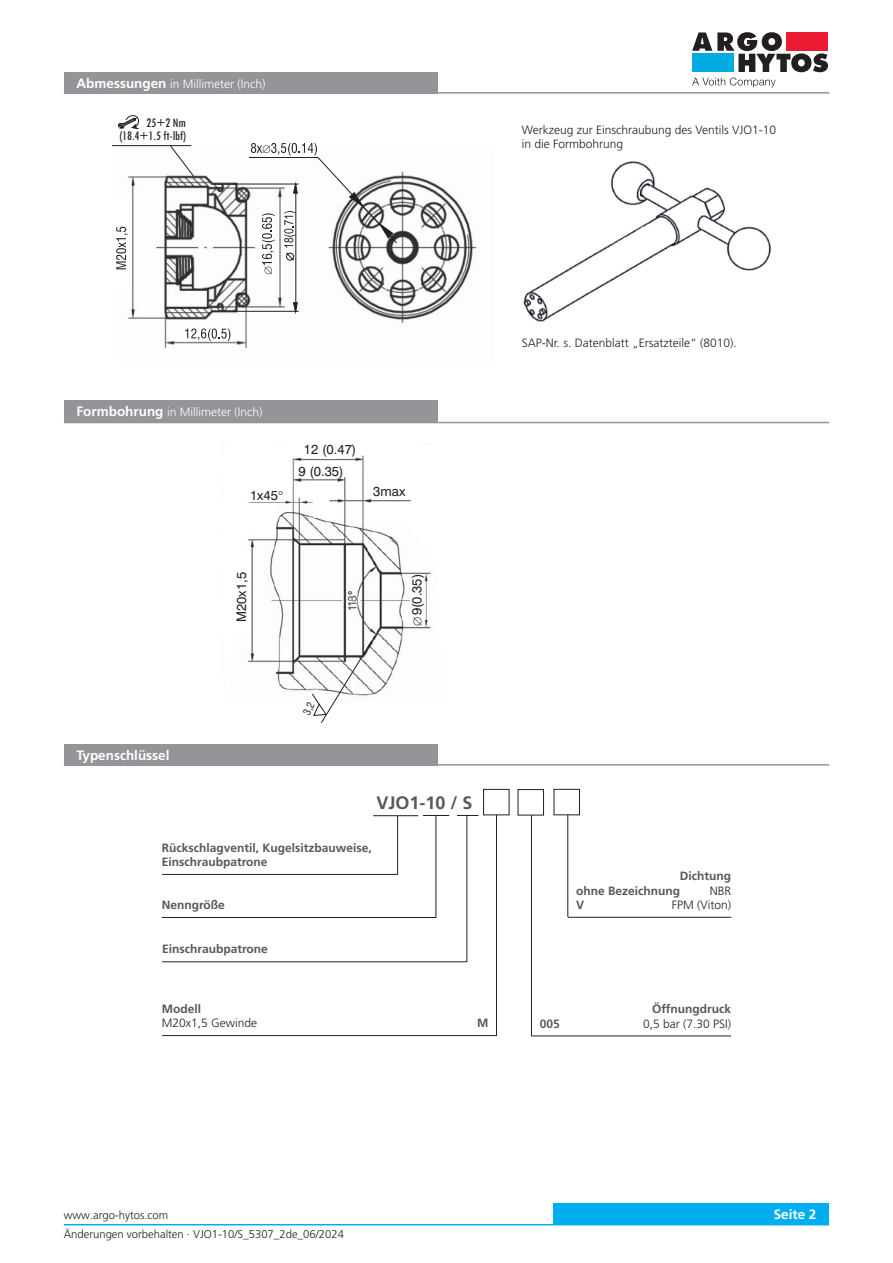
<style>
.page{position:relative;width:893px;height:1263px;background:#fff}
.page>*{position:absolute;margin:0;border:0;box-sizing:border-box;transform-origin:0 0}
._05_Subline_Copytext{font:700 18px "Frutiger LT Pro";color:#57585a}
.kóty_popis_7{font:condensed 13.5px "Tw Cen";color:#231f20}
._03_Headline_white{font:700 13.5px "Frutiger LT Pro";color:#fff}
.t1{font:13.2px/21.5px "Swiss 721 BTCE";color:#231f20}
._05_Subline_Copytext-2{font:700 12px/14.4px "Frutiger LT Pro";color:#57585a}
._06_Text{font:300 12px "Frutiger LT Pro";color:#231f20}
._03_Headline_white-2{font:300 12px "Frutiger LT Pro";color:#fff}
._06_Text_R{font:300 12px "Frutiger LT Pro";color:#231f20}
.t2{font:300 11.25px "Frutiger LT Pro";color:#231f20}
.s1{font-weight:700;font-size:13.5px}
</style>
<div class="page">
<svg style="left:692px;top:32px;width:136px;height:40px"></svg>
<div style="left:786px;top:32px;width:42px;height:19px;background:#ed1a33"></div>
<div style="left:692px;top:54px;width:42px;height:18px;background:#00abe1"></div>
<svg style="left:692px;top:78px;width:84px;height:9px"></svg>
<img style="left:248px;top:455px;width:183px;height:240px">
<div style="left:483px;top:789px;width:26px;height:26px;border:1px solid #231f20"></div>
<hr style="left:373px;top:815px;width:45px;height:1px;background:#231f20">
<hr style="left:397px;top:816px;width:1px;height:59px;background:#231f20">
<hr style="left:496px;top:815px;width:1px;height:221px;background:#231f20">
<hr style="left:568px;top:917px;width:163px;height:1px;background:#231f20">
<hr style="left:162px;top:874px;width:236px;height:1px;background:#231f20">
<hr style="left:162px;top:917px;width:274px;height:1px;background:#231f20">
<svg style="left:423px;top:815px;width:26px;height:1px"></svg>
<svg style="left:457px;top:815px;width:21px;height:1px"></svg>
<hr style="left:436px;top:815px;width:1px;height:103px;background:#231f20">
<hr style="left:467px;top:815px;width:1px;height:147px;background:#231f20">
<hr style="left:162px;top:961px;width:305px;height:1px;background:#231f20">
<hr style="left:531px;top:815px;width:1px;height:221px;background:#231f20">
<div style="left:518px;top:789px;width:26px;height:26px;border:1px solid #231f20"></div>
<hr style="left:567px;top:815px;width:1px;height:102px;background:#231f20">
<hr style="left:162px;top:1035px;width:335px;height:1px;background:#231f20">
<div style="left:554px;top:789px;width:26px;height:26px;border:1px solid #231f20"></div>
<hr style="left:531px;top:1036px;width:200px;height:1px;background:#231f20">
<img style="left:117px;top:146px;width:360px;height:203px">
<div style="left:103px;top:200px;width:28px;height:88px;background:#fff"></div>
<svg style="left:116px;top:227px;width:12px;height:42px"></svg>
<div style="left:185px;top:323px;width:40px;height:17px;background:#fff"></div>
<svg style="left:185px;top:328px;width:45px;height:13px"></svg>
<div style="left:258px;top:222px;width:21px;height:60px;background:#fff"></div>
<hr style="left:232px;top:184px;width:67px;height:1px;background:#231f20">
<hr style="left:232px;top:311px;width:67px;height:1px;background:#231f20">
<hr style="left:296px;top:184px;width:1px;height:127px;background:#231f20">
<svg style="left:293px;top:302px;width:5px;height:10px"></svg>
<svg style="left:249px;top:143px;width:148px;height:131px"></svg>
<svg style="left:118px;top:115px;width:22px;height:14px"></svg>
<svg style="left:169px;top:145px;width:25px;height:32px"></svg>
<hr style="left:112px;top:145px;width:79px;height:1px;background:#231f20">
<img style="left:523px;top:161px;width:248px;height:161px">
<div style="left:553px;top:1203px;width:276px;height:22px;background:#00aeef"></div>
<hr style="left:64px;top:1224px;width:765px;height:1px;background:#00aeef">
<div style="left:64px;top:72px;width:373px;height:22px;background:#939598"></div>
<hr style="left:64px;top:92px;width:765px;height:2px;background:#939598">
<hr style="left:64px;top:764px;width:765px;height:2px;background:#939598">
<div style="left:64px;top:744px;width:373px;height:22px;background:#939598"></div>
<hr style="left:64px;top:422px;width:765px;height:1px;background:#939598">
<div style="left:64px;top:400px;width:373px;height:22px;background:#939598"></div>
<svg style="left:279px;top:491px;width:4px;height:4px"></svg>
<svg style="left:413px;top:617px;width:9px;height:9px"></svg>
<svg style="left:303px;top:640px;width:70px;height:83px"></svg>
<p class="_03_Headline_white-2" style="left:77px;top:77px;width:191px"><span class="s1">Abmessungen</span> in Millimeter (Inch)</p>
<p class="kóty_popis_7" style="left:146px;top:114px;width:41px">25+2 Nm</p>
<p class="kóty_popis_7" style="left:120px;top:128px;width:68px">(18.4+1.5 ft-lbf)</p>
<p class="_06_Text" style="left:522px;top:122px;width:256px">Werkzeug zur Einschraubung des Ventils VJO1-10</p>
<p class="_06_Text" style="left:522px;top:137px;width:103px">in die Formbohrung</p>
<p class="_03_Headline_white-2" style="left:77px;top:405px;width:188px"><span class="s1">Formbohrung</span> in Millimeter (Inch)</p>
<p class="t1" style="left:250px;top:484px;width:30px">1x45</p>
<p class="t1" style="left:298px;top:438px;width:59px;text-indent:5px">12 (0.47)<br>9 (0.35)</p>
<p class="t1" style="left:373px;top:480px;width:34px">3max</p>
<p class="t1" style="left:230px;top:622px;width:51px;rotate:-90deg">M20x1,5</p>
<p class="t1" style="left:405px;top:615px;width:43px;rotate:-90deg">9(0.35)</p>
<p class="_06_Text" style="left:522px;top:335px;width:216px">SAP-Nr. s. Datenblatt „Ersatzteile“ (8010).</p>
<p class="_03_Headline_white" style="left:77px;top:747px;width:95px">Typenschlüssel</p>
<p class="_05_Subline_Copytext" style="left:376px;top:792px;width:98px">VJO1-10 / S</p>
<p class="_05_Subline_Copytext-2" style="left:162px;top:840px;width:212px">Rückschlagventil, Kugelsitzbauweise,<br>Einschraubpatrone</p>
<p class="_05_Subline_Copytext-2" style="left:162px;top:898px;width:65px">Nenngröße</p>
<p class="_05_Subline_Copytext-2" style="left:162px;top:942px;width:107px">Einschraubpatrone</p>
<p class="_05_Subline_Copytext-2" style="left:680px;top:869px;width:53px">Dichtung</p>
<p class="_06_Text_R" style="left:710px;top:883px;width:23px">NBR</p>
<p class="_06_Text_R" style="left:672px;top:898px;width:61px">FPM (Viton)</p>
<p class="_05_Subline_Copytext-2" style="left:576px;top:883px;width:106px">ohne Bezeichnung</p>
<p class="_05_Subline_Copytext-2" style="left:576px;top:898px;width:10px">V</p>
<p class="_05_Subline_Copytext-2" style="left:162px;top:1001px;width:41px">Modell</p>
<p class="_06_Text" style="left:162px;top:1016px;width:97px">M20x1,5 Gewinde</p>
<p class="_05_Subline_Copytext-2" style="left:477px;top:1016px;width:13px">M</p>
<p class="_05_Subline_Copytext-2" style="left:540px;top:1016px;width:22px">005</p>
<p class="_05_Subline_Copytext-2" style="left:652px;top:1002px;width:81px">Öffnungdruck</p>
<p class="_06_Text_R" style="left:643px;top:1016px;width:90px">0,5 bar (7.30 PSI)</p>
<p class="t2" style="left:64px;top:1209px;width:106px">www.argo-hytos.com</p>
<p class="_03_Headline_white" style="left:774px;top:1206px;width:44px">Seite 2</p>
<p class="t2" style="left:64px;top:1227px;width:282px">Änderungen vorbehalten · VJO1-10/S_5307_2de_06/2024</p>
</div>
